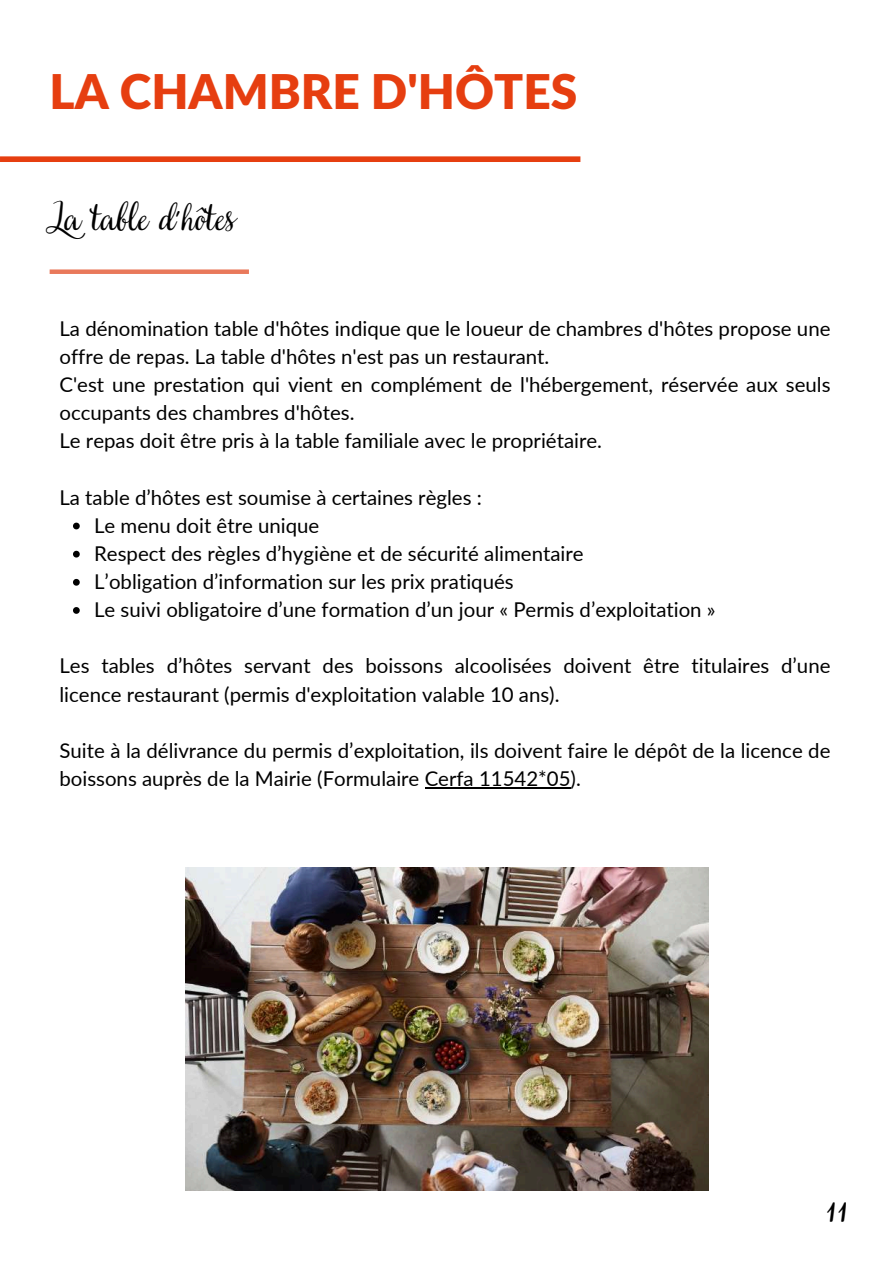
<style>
.page{position:relative;width:894px;height:1264px;background:#fff}
.page>*{position:absolute;margin:0;border:0;box-sizing:border-box;transform-origin:0 0}
.t1{font:900 47.85px "Lato Latin";color:#e63e10}
.t2{font:36.9px "Very Berry Pro";color:#000}
.t3{font:36px "Very Berry Pro";color:#000}
.t4{font:20.4px/28.2px "Lato";color:#000}
</style>
<div class="page">
<div style="left:50px;top:269px;width:199px;height:5px;background:#e9795b"></div>
<div style="left:0;top:156px;width:580px;height:6px;background:#e63e10"></div>
<svg style="left:73px;top:522px;width:7px;height:7px"></svg>
<svg style="left:73px;top:551px;width:7px;height:6px"></svg>
<svg style="left:73px;top:579px;width:7px;height:6px"></svg>
<svg style="left:73px;top:607px;width:7px;height:7px"></svg>
<hr style="left:424px;top:787px;width:146px;height:1px;background:#000">
<img style="left:185px;top:867px;width:523px;height:323px">
<h1 class="t1" style="left:50px;top:71px;width:529px">LA CHAMBRE D'HÔTES</h1>
<h3 class="t3" style="left:50px;top:193px;width:186px">La table d'hôtes</h3>
<p class="t4" style="left:59px;top:314px;width:772px">La dénomination table d'hôtes indique que le loueur de chambres d'hôtes propose une offre de repas. La table d'hôtes n'est pas un restaurant.<br>C'est une prestation qui vient en complément de l'hébergement, réservée aux seuls occupants des chambres d'hôtes.<br>Le repas doit être pris à la table familiale avec le propriétaire.</p>
<p class="t4" style="left:94px;top:482px;width:622px;text-indent:-35px">La table d’hôtes est soumise à certaines règles :<br>Le menu doit être unique<br>Respect des règles d’hygiène et de sécurité alimentaire<br>L’obligation d’information sur les prix pratiqués<br>Le suivi obligatoire d’une formation d’un jour « Permis d’exploitation »</p>
<p class="t4" style="left:59px;top:651px;width:772px">Les tables d’hôtes servant des boissons alcoolisées doivent être titulaires d’une licence restaurant (permis d'exploitation valable 10 ans).</p>
<p class="t4" style="left:59px;top:736px;width:772px">Suite à la délivrance du permis d’exploitation, ils doivent faire le dépôt de la licence de boissons auprès de la Mairie (Formulaire Cerfa 11542*05).</p>
<h2 class="t2" style="left:825px;top:1183px;width:24px">11</h2>
</div>
